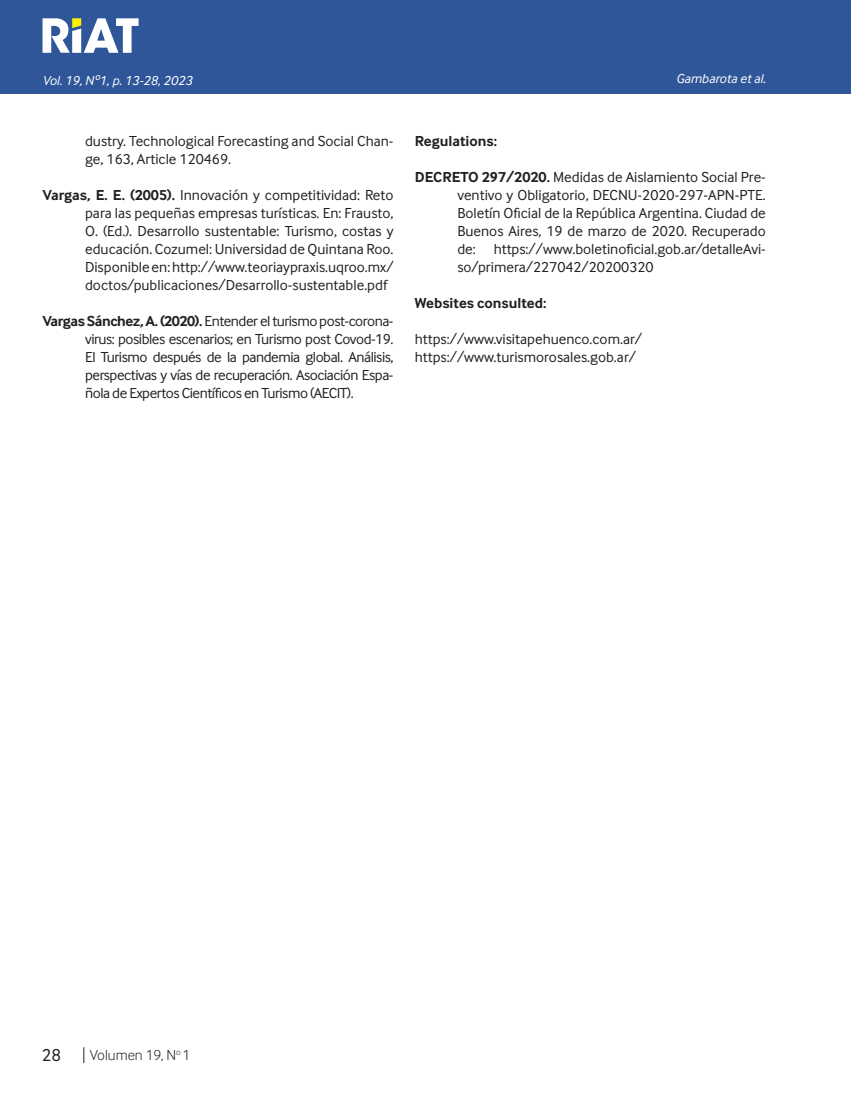
<style>
.page{position:relative;width:851px;height:1106px;background:#fff}
.page>*{position:absolute;margin:0;border:0;box-sizing:border-box;transform-origin:0 0}
.t1{font:18px "Inter Face";color:#231f20}
.Cuerpo_de_Texto{font:15px/18px "Inter Face";color:#231f20;text-align:justify}
.Cuerpo_de_Texto-2{font:700 15px "Inter Face";color:#231f20}
.t2{font:300 15px "Inter Face";color:#231f20}
.Cuño_de_pagina{font:italic 13.5px "Inter Face";color:#fff}
.s1{font-weight:700}
</style>
<div class="page">
<div style="left:0;top:0;width:850px;height:94px;background:#2f5699"></div>
<hr style="left:850px;top:0;width:1px;height:94px;background:#2f5699">
<svg style="left:43px;top:18px;width:95px;height:35px"></svg>
<svg style="left:83px;top:1047px;width:1px;height:16px"></svg>
<p class="Cuño_de_pagina" style="left:43px;top:72px;width:151px">Vol. 19, Nº1, p. 13-28, 2023</p>
<p class="Cuño_de_pagina" style="left:676px;top:71px;width:91px">Gambarota et al.</p>
<p class="Cuerpo_de_Texto" style="left:85px;top:132px;width:310px">dustry. Technological Forecasting and Social Chan&shy;ge, 163, Article 120469.</p>
<p class="Cuerpo_de_Texto" style="left:85px;top:186px;width:310px;text-indent:-43px"><span class="s1">Vargas, E. E. (2005).</span> Innovación y competitividad: Reto para las pequeñas empresas turísticas. En: Frausto, O. (Ed.). Desarrollo sustentable: Turismo, costas y educación. Cozumel: Universidad de Quintana Roo.<br>Disponible en: http://www.teoriaypraxis.uqroo.mx/ doctos/publicaciones/Desarrollo-sustentable.pdf</p>
<p class="Cuerpo_de_Texto" style="left:85px;top:312px;width:310px;text-indent:-43px"><span class="s1">Vargas Sánchez, A. (2020).</span> Entender el turismo post-corona&shy;virus: posibles escenarios; en Turismo post Covod-19.<br>El Turismo después de la pandemia global. Análisis, perspectivas y vías de recuperación. Asociación Espa&shy;ñola de Expertos Científicos en Turismo (AECIT).</p>
<p class="Cuerpo_de_Texto-2" style="left:415px;top:132px;width:84px">Regulations:</p>
<p class="Cuerpo_de_Texto" style="left:457px;top:168px;width:310px;text-indent:-43px"><span class="s1">DECRETO 297/2020.</span> Medidas de Aislamiento Social Pre&shy;ventivo y Obligatorio, DECNU-2020-297-APN-PTE.<br>Boletín Oficial de la República Argentina. Ciudad de Buenos Aires, 19 de marzo de 2020. Recuperado de: https://www.boletinoficial.gob.ar/detalleAvi&shy;so/primera/227042/20200320</p>
<p class="Cuerpo_de_Texto-2" style="left:415px;top:294px;width:133px">Websites consulted:</p>
<p class="Cuerpo_de_Texto" style="left:415px;top:330px;width:229px">https://www.visitapehuenco.com.ar/</p>
<p class="Cuerpo_de_Texto" style="left:415px;top:348px;width:223px">https://www.turismorosales.gob.ar/</p>
<p class="t1" style="left:42px;top:1045px;width:21px">28</p>
<p class="t2" style="left:90px;top:1046px;width:102px">Volumen 19, N<sup>o</sup> 1</p>
</div>
